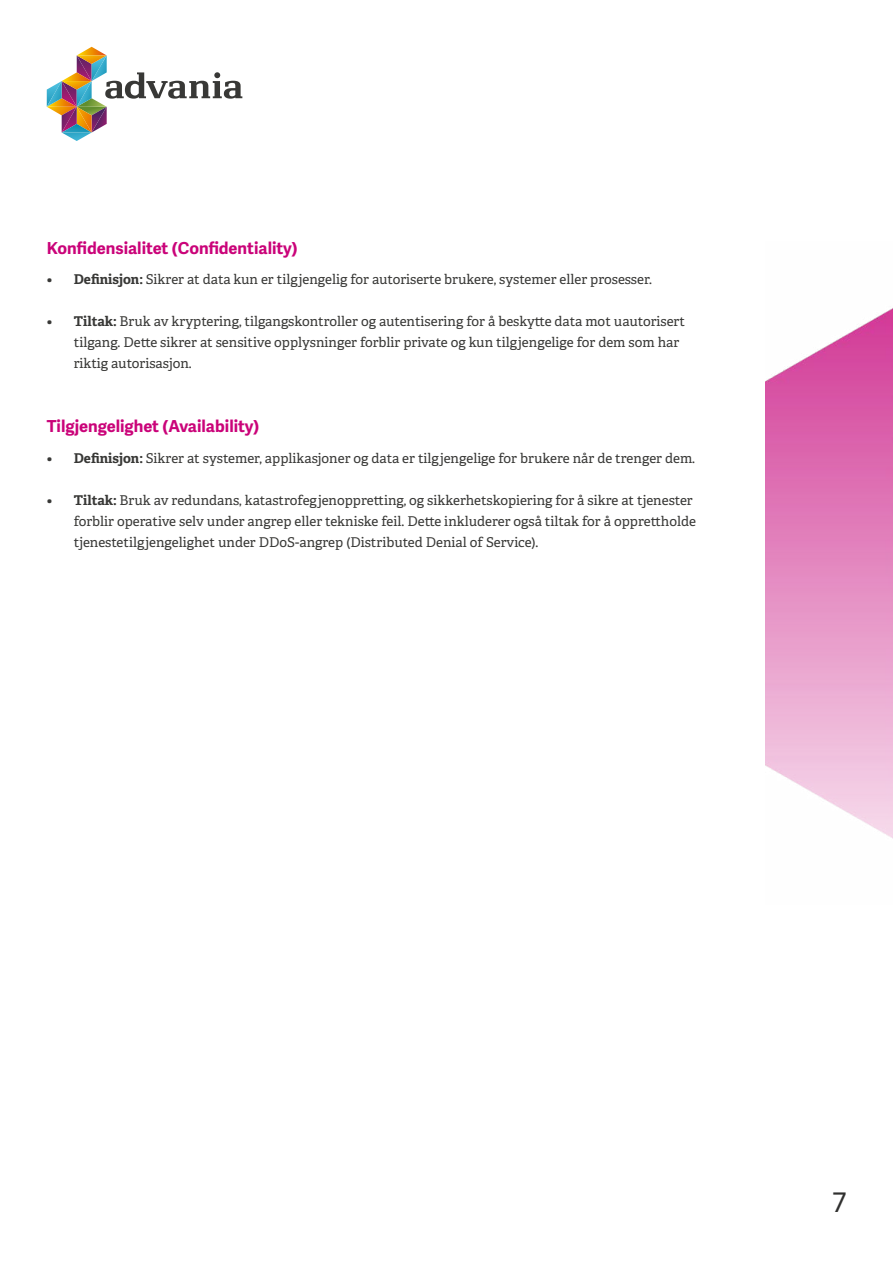
<style>
.page{position:relative;width:893px;height:1263px;background:#fff}
.page>*{position:absolute;margin:0;border:0;box-sizing:border-box;transform-origin:0 0}
.t1{font:27px "Adelle Sans";color:#30302f}
.t2{font:700 16.5px "Adelle Sans";color:#ca0379}
.t3{font:13.5px/21px "Adelle";color:#383836}
.s1{font-weight:700}
</style>
<div class="page">
<svg style="left:47px;top:47px;width:195px;height:94px"></svg>
<img style="left:766px;top:308px;width:127px;height:531px">
<p class="t2" style="left:47px;top:238px;width:253px">Konfidensialitet (Confidentiality)</p>
<p class="t3" style="left:47px;top:269px;width:607px"><span class="s1">• Definisjon:</span> Sikrer at data kun er tilgjengelig for autoriserte brukere, systemer eller prosesser.</p>
<p class="t3" style="left:74px;top:311px;width:613px;text-indent:-27px"><span class="s1">• Tiltak:</span> Bruk av kryptering, tilgangskontroller og autentisering for å beskytte data mot uautorisert tilgang. Dette sikrer at sensitive opplysninger forblir private og kun tilgjengelige for dem som har riktig autorisasjon.</p>
<p class="t2" style="left:47px;top:416px;width:214px">Tilgjengelighet (Availability)</p>
<p class="t3" style="left:47px;top:448px;width:650px"><span class="s1">• Definisjon:</span> Sikrer at systemer, applikasjoner og data er tilgjengelige for brukere når de trenger dem.</p>
<p class="t3" style="left:74px;top:490px;width:624px;text-indent:-27px"><span class="s1">• Tiltak:</span> Bruk av redundans, katastrofegjenoppretting, og sikkerhetskopiering for å sikre at tjenester forblir operative selv under angrep eller tekniske feil. Dette inkluderer også tiltak for å opprettholde tjenestetilgjengelighet under DDoS-angrep (Distributed Denial of Service).</p>
<h1 class="t1" style="left:832px;top:1187px;width:15px">7</h1>
</div>
